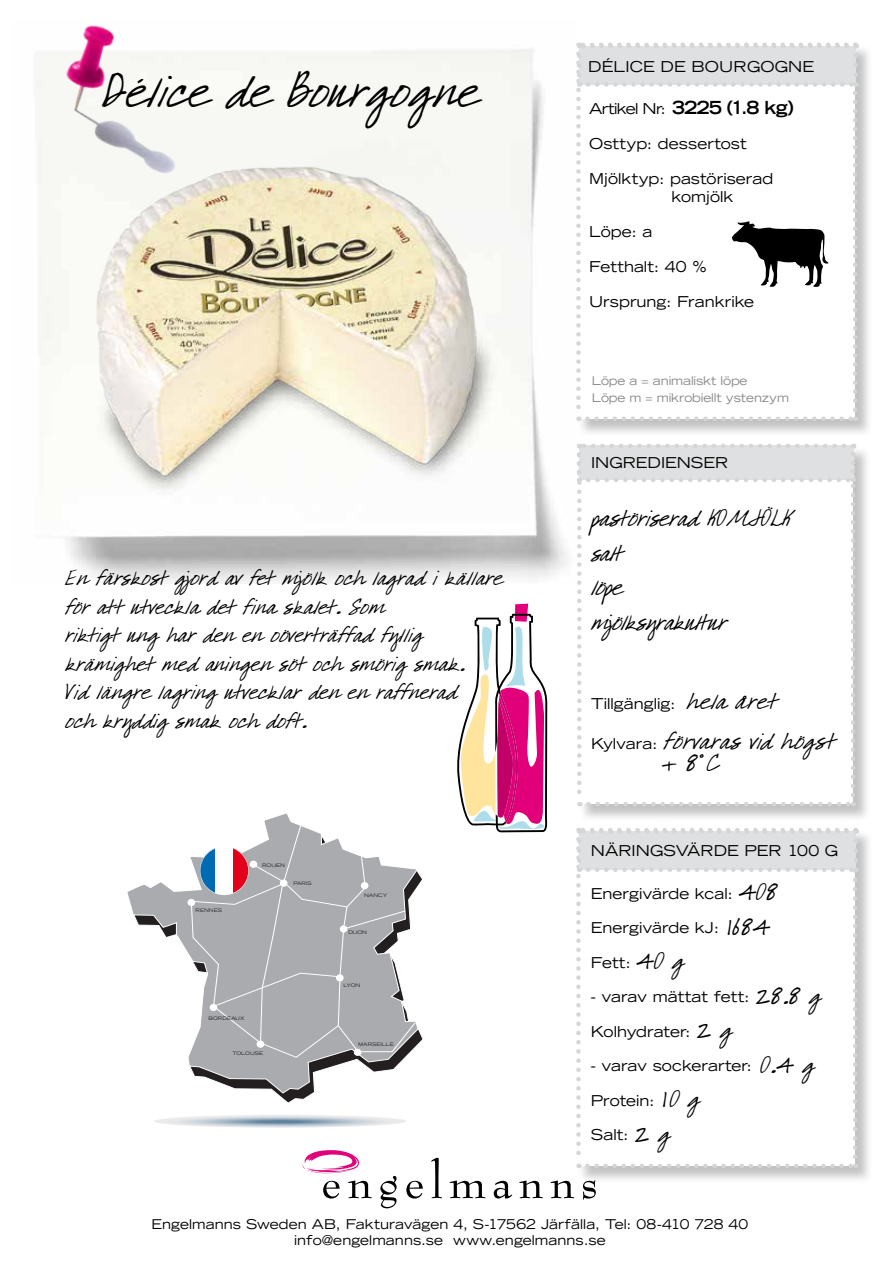
<style>
.page{position:relative;width:893px;height:1263px;background:#fff}
.page>*{position:absolute;margin:0;border:0;box-sizing:border-box;transform-origin:0 0}
.t1{font:36px "DJB Whata Babe";color:#000}
.t2{font:18px/34.5px "DJB Whata Babe";letter-spacing:-.02em;color:#000}
.t3{font:18px/22.5px "DJB Whata Babe";letter-spacing:.03em;color:#000}
.t4{font:700 expanded 18px "Trade Gothic LT Std";letter-spacing:-.035em;color:#000}
.t5{font:16.5px/28.5px "DJB Whata Babe";letter-spacing:-.01em;color:#000}
.t6{font:expanded 15px/18px "Trade Gothic LT Std";color:#000}
.t7{font:expanded 13.5px/16.5px "Trade Gothic LT Std";letter-spacing:.005em;color:#000;text-align:center}
.t8{font:expanded 12px/16.5px "Trade Gothic LT Std";letter-spacing:-.01em;color:#87888a}
.t9{font:expanded 4.8px "Trade Gothic LT Std";color:#231f20;scale:1.06 1}
.s1{font-weight:400;font-size:15px}
.s2{font-family:"DJB Whata Babe";font-stretch:normal;font-size:18px}
.s3{font-family:"Trade Gothic LT Std";font-stretch:expanded;font-size:15px}
</style>
<div class="page">
<svg style="left:323px;top:1181px;width:17px;height:17px"></svg>
<svg style="left:348px;top:1180px;width:24px;height:18px"></svg>
<svg style="left:380px;top:1176px;width:17px;height:32px"></svg>
<svg style="left:406px;top:1181px;width:17px;height:17px"></svg>
<svg style="left:431px;top:1158px;width:11px;height:40px"></svg>
<svg style="left:450px;top:1180px;width:36px;height:18px"></svg>
<svg style="left:494px;top:1181px;width:18px;height:17px"></svg>
<svg style="left:519px;top:1180px;width:24px;height:18px"></svg>
<svg style="left:551px;top:1180px;width:23px;height:18px"></svg>
<svg style="left:583px;top:1184px;width:13px;height:16px"></svg>
<svg style="left:302px;top:1150px;width:58px;height:23px"></svg>
<img style="left:43px;top:49px;width:524px;height:533px">
<div style="left:577px;top:44px;width:296px;height:393px;background:#000;opacity:.24"></div>
<img style="left:39px;top:25px;width:189px;height:161px">
<svg style="left:457px;top:604px;width:91px;height:228px"></svg>
<svg style="left:576px;top:43px;width:282px;height:378px"></svg>
<svg style="left:154px;top:1115px;width:252px;height:13px"></svg>
<svg style="left:127px;top:813px;width:291px;height:280px"></svg>
<div style="left:188px;top:899px;width:7px;height:7px;background:#fff;border-radius:50%"></div>
<div style="left:577px;top:829px;width:296px;height:355px;background:#000;opacity:.24"></div>
<svg style="left:576px;top:828px;width:282px;height:340px"></svg>
<div style="left:578px;top:445px;width:293px;height:378px;background:#000;opacity:.24"></div>
<svg style="left:577px;top:444px;width:278px;height:362px"></svg>
<svg style="left:191px;top:816px;width:225px;height:242px"></svg>
<img style="left:44px;top:147px;width:477px;height:358px">
<h1 class="t1" style="left:102px;top:74px;width:377px">Délice de Bourgogne</h1>
<p class="t5" style="left:65px;top:565px;width:439px">En färskost gjord av fet mjölk och lagrad i källare för att utveckla det f ina skalet. Som<br>riktigt ung har den en oöverträffad fyllig krämighet med aningen söt och smörig smak.<br>Vid längre lagring utvecklar den en raffnerad<br>och kryddig smak och doft.</p>
<p class="t9" style="left:196px;top:907px;width:26px">RENNES</p>
<p class="t9" style="left:262px;top:862px;width:23px">ROUEN</p>
<p class="t9" style="left:293px;top:880px;width:19px">PARIS</p>
<p class="t9" style="left:209px;top:1015px;width:35px">BORDEAUX</p>
<p class="t9" style="left:232px;top:1049px;width:30px">TOLOUSE</p>
<p class="t9" style="left:364px;top:892px;width:23px">NANCY</p>
<p class="t9" style="left:348px;top:929px;width:19px">DIJON</p>
<p class="t9" style="left:344px;top:982px;width:17px">LYON</p>
<p class="t9" style="left:358px;top:1041px;width:35px">MARSEILLE</p>
<p class="t6" style="left:588px;top:57px;width:228px">DÉLICE DE BOURGOGNE</p>
<p class="t4" style="left:589px;top:95px;width:206px"><span class="s1">Artikel Nr:</span> 3225 (1.8 kg)</p>
<p class="t6" style="left:589px;top:134px;width:159px">Osttyp: dessertost</p>
<p class="t6" style="left:671px;top:169px;width:103px;text-indent:-82px">Mjölktyp: pastöriserad komjölk</p>
<p class="t6" style="left:589px;top:222px;width:65px">Löpe: a</p>
<p class="t6" style="left:589px;top:257px;width:120px">Fetthalt: 40 %</p>
<p class="t6" style="left:589px;top:292px;width:167px">Ursprung: Frankrike</p>
<p class="t8" style="left:592px;top:372px;width:199px">Löpe a = animaliskt löpe<br>Löpe m = mikrobiellt ystenzym</p>
<p class="t6" style="left:591px;top:453px;width:139px">INGREDIENSER</p>
<p class="t2" style="left:591px;top:503px;width:202px">pastöriserad KOMJÖLK salt<br>löpe<br>mjölksyrakultur</p>
<p class="t6" style="left:591px;top:694px;width:188px">Tillgänglig: <span class="s2">hela året</span></p>
<p class="t3" style="left:661px;top:731px;width:175px;text-indent:-70px"><span class="s3">Kylvara:</span> förvaras vid högst + 8°C</p>
<p class="t6" style="left:591px;top:841px;width:249px">NÄRINGSVÄRDE PER 100 G</p>
<p class="t6" style="left:591px;top:884px;width:189px">Energivärde kcal: <span class="s2">4O8</span></p>
<p class="t6" style="left:591px;top:918px;width:181px">Energivärde kJ: <span class="s2">1684</span></p>
<p class="t6" style="left:591px;top:953px;width:95px">Fett: <span class="s2">4O g</span></p>
<p class="t6" style="left:591px;top:987px;width:232px">- varav mättat fett: <span class="s2">28.8 g</span></p>
<p class="t6" style="left:591px;top:1022px;width:143px">Kolhydrater: <span class="s2">2 g</span></p>
<p class="t6" style="left:591px;top:1056px;width:225px">- varav sockerarter: <span class="s2">O.4 g</span></p>
<p class="t6" style="left:591px;top:1091px;width:110px">Protein: <span class="s2">1 O g</span></p>
<p class="t6" style="left:591px;top:1125px;width:81px">Salt: <span class="s2">2 g</span></p>
<p class="t7" style="left:152px;top:1215px;width:598px">Engelmanns Sweden AB, Fakturavägen 4, S-17562 Järfälla, Tel: 08-410 728 40 info@engelmanns.se www.engelmanns.se</p>
</div>
